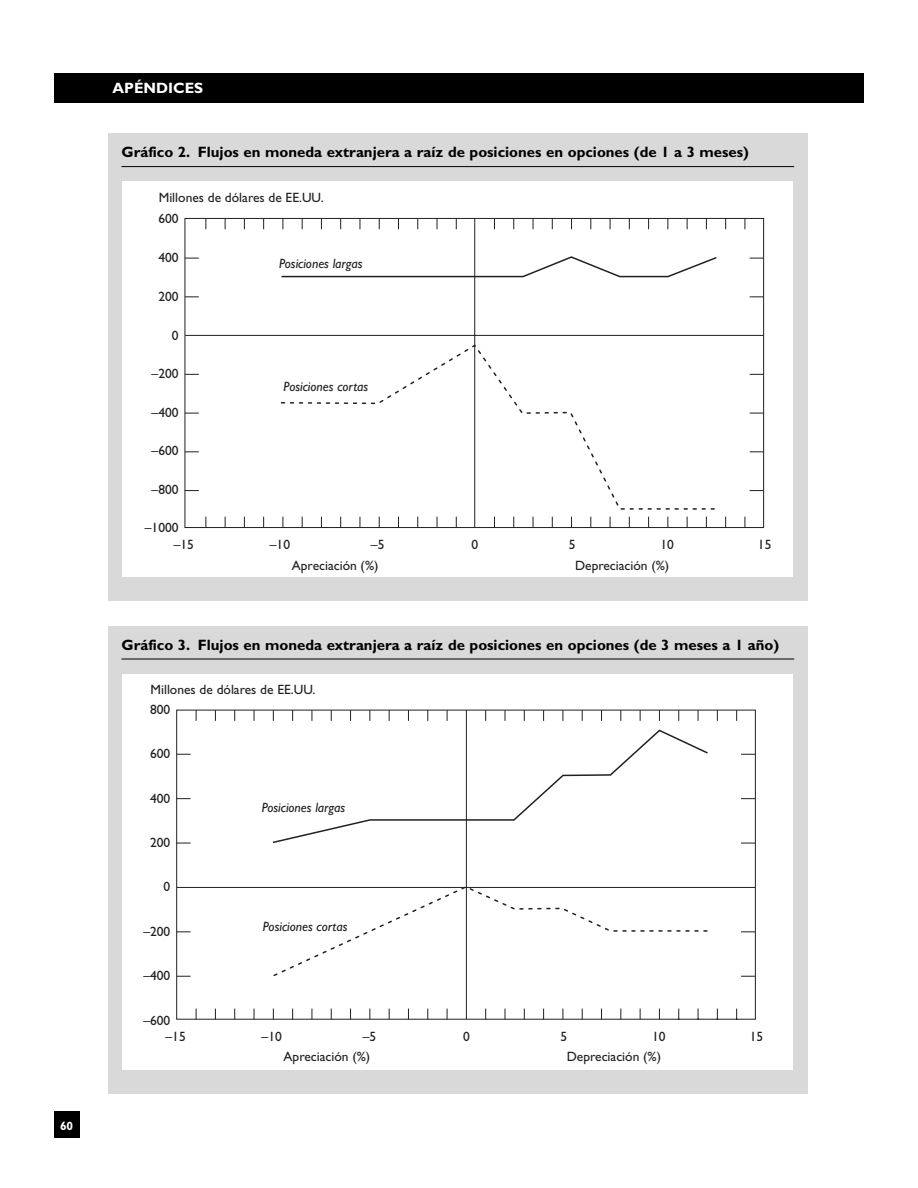
<style>
.page{position:relative;width:918px;height:1188px;background:#fff}
.page>*{position:absolute;margin:0;border:0;box-sizing:border-box;transform-origin:0 0}
.t1{font:700 15px "Gill Sans";color:#000}
.t2{font:700 15px "Gill Sans";color:#fff}
.t3{font:13.5px "Gill Sans";color:#231f20}
.t4{font:italic 13.5px "Gill Sans";color:#231f20}
.t5{font:700 12px "Gill Sans";color:#fff}
</style>
<div class="page">
<div style="left:54px;top:1112px;width:26px;height:26px;background:#000"></div>
<div style="left:54px;top:74px;width:810px;height:30px;background:#000"></div>
<div style="left:108px;top:134px;width:700px;height:467px;background:#d9d9d9"></div>
<hr style="left:122px;top:166px;width:672px;height:1px;background:#000">
<div style="left:122px;top:182px;width:671px;height:395px;background:#fff"></div>
<svg style="left:184px;top:218px;width:580px;height:310px"></svg>
<svg style="left:280px;top:255px;width:438px;height:23px"></svg>
<svg style="left:280px;top:343px;width:437px;height:167px"></svg>
<div style="left:108px;top:626px;width:700px;height:468px;background:#d9d9d9"></div>
<hr style="left:122px;top:659px;width:672px;height:1px;background:#000">
<div style="left:122px;top:674px;width:671px;height:396px;background:#fff"></div>
<svg style="left:176px;top:709px;width:580px;height:311px"></svg>
<svg style="left:271px;top:729px;width:438px;height:115px"></svg>
<svg style="left:271px;top:885px;width:437px;height:93px"></svg>
<p class="t5" style="left:60px;top:1121px;width:14px">60</p>
<p class="t2" style="left:112px;top:83px;width:92px">APÉNDICES</p>
<p class="t2" style="left:110px;top:83px;width:102px">APPENDICES</p>
<p class="t1" style="left:122px;top:147px;width:629px">Gráfico 2. Flujos en moneda extranjera a raíz de posiciones en opciones (de 1 a 3 meses)</p>
<p class="t3" style="left:159px;top:193px;width:166px">Millones de dólares de EE.UU.</p>
<p class="t3" style="left:158px;top:214px;width:22px">600</p>
<p class="t3" style="left:158px;top:253px;width:22px">400</p>
<p class="t3" style="left:158px;top:291px;width:22px">200</p>
<p class="t3" style="left:172px;top:330px;width:8px">0</p>
<p class="t3" style="left:152px;top:369px;width:28px">–200</p>
<p class="t3" style="left:152px;top:408px;width:28px">–400</p>
<p class="t3" style="left:152px;top:446px;width:28px">–600</p>
<p class="t3" style="left:152px;top:485px;width:29px">–800</p>
<p class="t3" style="left:145px;top:523px;width:35px">–1000</p>
<p class="t4" style="left:279px;top:259px;width:85px">Posiciones largas</p>
<p class="t4" style="left:284px;top:381px;width:86px">Posiciones cortas</p>
<p class="t3" style="left:174px;top:540px;width:22px">–15</p>
<p class="t3" style="left:270px;top:540px;width:22px">–10</p>
<p class="t3" style="left:371px;top:540px;width:15px">–5</p>
<p class="t3" style="left:471px;top:540px;width:8px">0</p>
<p class="t3" style="left:569px;top:540px;width:8px">5</p>
<p class="t3" style="left:660px;top:540px;width:15px">10</p>
<p class="t3" style="left:758px;top:540px;width:15px">15</p>
<p class="t3" style="left:292px;top:560px;width:88px">Apreciación (%)</p>
<p class="t3" style="left:575px;top:560px;width:96px">Depreciación (%)</p>
<p class="t1" style="left:122px;top:639px;width:659px">Gráfico 3. Flujos en moneda extranjera a raíz de posiciones en opciones (de 3 meses a 1 año)</p>
<p class="t3" style="left:151px;top:685px;width:166px">Millones de dólares de EE.UU.</p>
<p class="t3" style="left:150px;top:704px;width:22px">800</p>
<p class="t3" style="left:150px;top:749px;width:22px">600</p>
<p class="t3" style="left:150px;top:793px;width:22px">400</p>
<p class="t3" style="left:150px;top:838px;width:22px">200</p>
<p class="t3" style="left:164px;top:882px;width:8px">0</p>
<p class="t3" style="left:143px;top:927px;width:29px">–200</p>
<p class="t3" style="left:143px;top:971px;width:29px">–400</p>
<p class="t3" style="left:143px;top:1016px;width:29px">–600</p>
<p class="t4" style="left:262px;top:803px;width:85px">Posiciones largas</p>
<p class="t4" style="left:263px;top:922px;width:86px">Posiciones cortas</p>
<p class="t3" style="left:166px;top:1032px;width:22px">–15</p>
<p class="t3" style="left:262px;top:1032px;width:22px">–10</p>
<p class="t3" style="left:363px;top:1032px;width:15px">–5</p>
<p class="t3" style="left:463px;top:1032px;width:8px">0</p>
<p class="t3" style="left:561px;top:1032px;width:8px">5</p>
<p class="t3" style="left:652px;top:1032px;width:15px">10</p>
<p class="t3" style="left:750px;top:1032px;width:15px">15</p>
<p class="t3" style="left:284px;top:1052px;width:88px">Apreciación (%)</p>
<p class="t3" style="left:567px;top:1052px;width:96px">Depreciación (%)</p>
</div>
